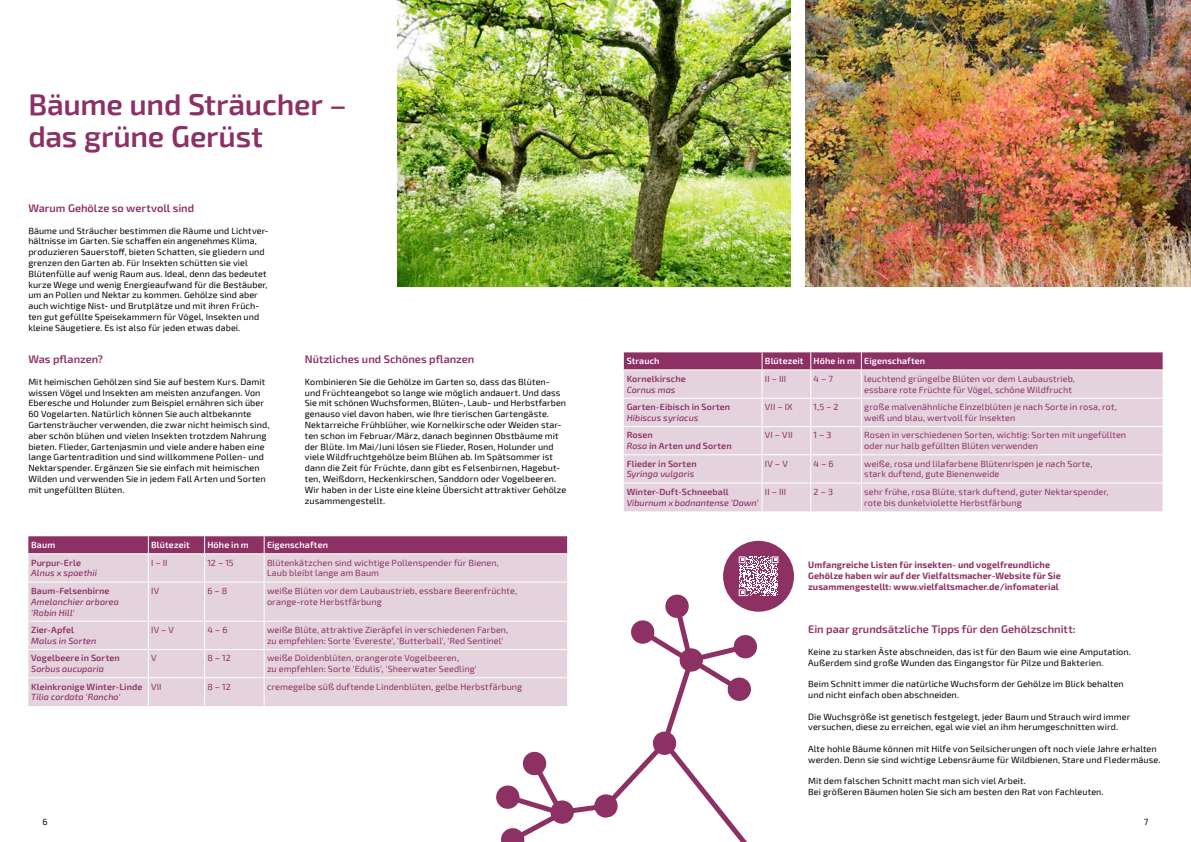
<style>
.page{position:relative;width:1191px;height:842px;background:#fff}
.page>*{position:absolute;margin:0;border:0;box-sizing:border-box;transform-origin:0 0}
.t1{font:600 30px/32.4px "Exo 2";letter-spacing:-.01em;color:#8d3064}
.t2{font:600 11px "Exo 2";color:#8d3064}
.t3{font:9px/10.8px "Exo 2";letter-spacing:.01em;color:#000}
.t4{font:9px/10.8px "Exo 2";letter-spacing:.01em;color:#8d3064}
.t5{font:600 9px/10.8px "Exo 2";letter-spacing:.01em;color:#8d3064}
.t6{font:italic 500 9px/10.8px "Exo 2";letter-spacing:.01em;color:#8d3064}
.t7{font:700 9px/10.8px "Exo 2";letter-spacing:.01em;color:#8d3064}
.t8{font:600 9px "Exo 2";letter-spacing:.01em;color:#fff}
.s1{font-weight:500;font-style:italic}
</style>
<div class="page">
<div style="left:28px;top:583px;width:539px;height:123px;background:#e4d3dd"></div>
<svg style="left:28px;top:536px;width:539px;height:46px;background:#c599b2"></svg>
<hr style="left:148px;top:583px;width:1px;height:38px;background:#fff">
<hr style="left:204px;top:583px;width:1px;height:38px;background:#fff">
<hr style="left:264px;top:583px;width:1px;height:38px;background:#fff">
<hr style="left:28px;top:621px;width:120px;height:1px;background:#fff">
<hr style="left:148px;top:621px;width:57px;height:1px;background:#fff">
<hr style="left:205px;top:621px;width:59px;height:1px;background:#fff">
<hr style="left:264px;top:621px;width:303px;height:1px;background:#fff">
<hr style="left:28px;top:649px;width:120px;height:1px;background:#fff">
<hr style="left:148px;top:649px;width:57px;height:1px;background:#fff">
<hr style="left:205px;top:649px;width:59px;height:1px;background:#fff">
<hr style="left:264px;top:649px;width:303px;height:1px;background:#fff">
<hr style="left:28px;top:677px;width:120px;height:1px;background:#fff">
<hr style="left:148px;top:677px;width:57px;height:1px;background:#fff">
<svg style="left:148px;top:622px;width:1px;height:84px"></svg>
<hr style="left:205px;top:677px;width:59px;height:1px;background:#fff">
<svg style="left:204px;top:622px;width:1px;height:84px"></svg>
<hr style="left:264px;top:677px;width:303px;height:1px;background:#fff">
<svg style="left:264px;top:622px;width:1px;height:84px"></svg>
<svg style="left:624px;top:352px;width:538px;height:159px;background:#dbc3d1"></svg>
<img style="left:397px;top:0;width:394px;height:287px">
<img style="left:805px;top:0;width:386px;height:287px">
<div style="left:723px;top:541px;width:71px;height:71px;background:#8d3064;border-radius:50%"></div>
<svg style="left:738px;top:556px;width:40px;height:40px"></svg>
<svg style="left:494px;top:593px;width:264px;height:249px"></svg>
<svg style="left:656px;top:734px;width:102px;height:108px"></svg>
<h1 class="t1" style="left:28px;top:87px;width:320px">Bäume und Sträucher – das grüne Gerüst</h1>
<p class="t2" style="left:28px;top:200px;width:167px">Warum Gehölze so wertvoll sind</p>
<p class="t3" style="left:28px;top:225px;width:242px">Bäume und Sträucher bestimmen die Räume und Lichtver&shy;hältnisse im Garten. Sie schaffen ein angenehmes Klima, produzieren Sauerstoff, bieten Schatten, sie gliedern und grenzen den Garten ab. Für Insekten schütten sie viel Blütenfülle auf wenig Raum aus. Ideal, denn das bedeutet kurze Wege und wenig Energieaufwand für die Bestäuber, um an Pollen und Nektar zu kommen. Gehölze sind aber auch wichtige Nist- und Brutplätze und mit ihren Früch&shy;ten gut gefüllte Speisekammern für Vögel, Insekten und kleine Säugetiere. Es ist also für jeden etwas dabei.</p>
<p class="t2" style="left:28px;top:351px;width:76px">Was pflanzen?</p>
<p class="t3" style="left:28px;top:376px;width:242px">Mit heimischen Gehölzen sind Sie auf bestem Kurs. Damit wissen Vögel und Insekten am meisten anzufangen. Von Eberesche und Holunder zum Beispiel ernähren sich über 60 Vogelarten. Natürlich können Sie auch altbekannte Gartensträucher verwenden, die zwar nicht heimisch sind, aber schön blühen und vielen Insekten trotzdem Nahrung bieten. Flieder, Gartenjasmin und viele andere haben eine lange Gartentradition und sind willkommene Pollen- und Nektarspender. Ergänzen Sie sie einfach mit heimischen Wilden und verwenden Sie in jedem Fall Arten und Sorten mit ungefüllten Blüten.</p>
<p class="t2" style="left:305px;top:351px;width:171px">Nützliches und Schönes pflanzen</p>
<p class="t3" style="left:305px;top:376px;width:263px">Kombinieren Sie die Gehölze im Garten so, dass das Blüten&shy;und Früchteangebot so lange wie möglich andauert. Und dass Sie mit schönen Wuchsformen, Blüten-, Laub- und Herbstfarben genauso viel davon haben, wie Ihre tierischen Gartengäste.<br>Nektarreiche Frühblüher, wie Kornelkirsche oder Weiden star&shy;ten schon im Februar/März, danach beginnen Obstbäume mit der Blüte. Im Mai/Juni lösen sie Flieder, Rosen, Holunder und viele Wildfruchtgehölze beim Blühen ab. Im Spätsommer ist dann die Zeit für Früchte, dann gibt es Felsenbirnen, Hagebut&shy;ten, Weißdorn, Heckenkirschen, Sanddorn oder Vogelbeeren.<br>Wir haben in der Liste eine kleine Übersicht attraktiver Gehölze zusammengestellt.</p>
<p class="t8" style="left:31px;top:538px;width:26px">Baum</p>
<p class="t8" style="left:151px;top:538px;width:40px">Blütezeit</p>
<p class="t8" style="left:207px;top:538px;width:43px">Höhe in m</p>
<p class="t8" style="left:267px;top:538px;width:62px">Eigenschaften</p>
<p class="t5" style="left:31px;top:557px;width:51px">Purpur-Erle</p>
<p class="t6" style="left:31px;top:567px;width:67px">Alnus x spaethii</p>
<p class="t4" style="left:151px;top:557px;width:18px">I – II</p>
<p class="t4" style="left:207px;top:557px;width:28px">12 – 15</p>
<p class="t4" style="left:267px;top:557px;width:233px">Blütenkätzchen sind wichtige Pollenspender für Bienen,<br>Laub bleibt lange am Baum</p>
<p class="t5" style="left:31px;top:585px;width:80px">Baum-Felsenbirne</p>
<p class="t6" style="left:31px;top:596px;width:89px">Amelanchier arborea 'Robin Hill'</p>
<p class="t4" style="left:151px;top:585px;width:10px">IV</p>
<p class="t4" style="left:207px;top:585px;width:21px">6 – 8</p>
<p class="t4" style="left:267px;top:585px;width:251px">weiße Blüten vor dem Laubaustrieb, essbare Beerenfrüchte, orange-rote Herbstfärbung</p>
<p class="t5" style="left:31px;top:624px;width:44px">Zier-Apfel</p>
<p class="t6" style="left:31px;top:635px;width:67px">Malus in Sorten</p>
<p class="t4" style="left:151px;top:624px;width:24px">IV – V</p>
<p class="t4" style="left:207px;top:624px;width:22px">4 – 6</p>
<p class="t4" style="left:267px;top:624px;width:243px">weiße Blüte, attraktive Zieräpfel in verschiedenen Farben, zu empfehlen: Sorte 'Evereste', 'Butterball', 'Red Sentinel'</p>
<p class="t5" style="left:31px;top:652px;width:90px">Vogelbeere in Sorten</p>
<p class="t6" style="left:31px;top:663px;width:74px">Sorbus aucuparia</p>
<p class="t4" style="left:151px;top:652px;width:7px">V</p>
<p class="t4" style="left:207px;top:652px;width:25px">8 – 12</p>
<p class="t4" style="left:267px;top:652px;width:211px">weiße Doldenblüten, orangerote Vogelbeeren,<br>zu empfehlen: Sorte 'Edulis', 'Sheerwater Seedling'</p>
<p class="t5" style="left:31px;top:681px;width:113px">Kleinkronige Winter-Linde</p>
<p class="t6" style="left:31px;top:691px;width:91px">Tilia cordata 'Rancho'</p>
<p class="t4" style="left:151px;top:681px;width:12px">VII</p>
<p class="t4" style="left:207px;top:681px;width:25px">8 – 12</p>
<p class="t4" style="left:267px;top:681px;width:257px">cremegelbe süß duftende Lindenblüten, gelbe Herbstfärbung</p>
<p class="t8" style="left:626px;top:354px;width:34px">Strauch</p>
<p class="t8" style="left:765px;top:354px;width:162px">Blütezeit Höhe in m Eigenschaften</p>
<p class="t5" style="left:626px;top:373px;width:61px">Kornelkirsche</p>
<p class="t6" style="left:626px;top:384px;width:50px">Cornus mas</p>
<p class="t4" style="left:765px;top:373px;width:23px">II – III</p>
<p class="t4" style="left:813px;top:373px;width:21px">4 – 7</p>
<p class="t4" style="left:864px;top:373px;width:212px">leuchtend grüngelbe Blüten vor dem Laubaustrieb, essbare rote Früchte für Vögel, schöne Wildfrucht</p>
<p class="t5" style="left:626px;top:401px;width:105px">Garten-Eibisch in Sorten</p>
<p class="t6" style="left:626px;top:412px;width:73px">Hibiscus syriacus</p>
<p class="t4" style="left:765px;top:401px;width:29px">VII – IX</p>
<p class="t4" style="left:813px;top:401px;width:27px">1,5 – 2</p>
<p class="t4" style="left:864px;top:401px;width:254px">große malvenähnliche Einzelblüten je nach Sorte in rosa, rot, weiß und blau, wertvoll für Insekten</p>
<p class="t5" style="left:626px;top:429px;width:106px">Rosen<br><span class="s1">Rosa</span> in Arten und Sorten</p>
<p class="t4" style="left:765px;top:429px;width:29px">VI – VII</p>
<p class="t4" style="left:813px;top:429px;width:19px">1 – 3</p>
<p class="t4" style="left:864px;top:429px;width:263px">Rosen in verschiedenen Sorten, wichtig: Sorten mit ungefüllten oder nur halb gefüllten Blüten verwenden</p>
<p class="t5" style="left:626px;top:458px;width:71px">Flieder in Sorten</p>
<p class="t6" style="left:626px;top:468px;width:69px">Syringa vulgaris</p>
<p class="t4" style="left:765px;top:458px;width:24px">IV – V</p>
<p class="t4" style="left:813px;top:458px;width:22px">4 – 6</p>
<p class="t4" style="left:864px;top:458px;width:230px">weiße, rosa und lilafarbene Blütenrispen je nach Sorte, stark duftend, gute Bienenweide</p>
<p class="t4" style="left:765px;top:486px;width:23px">II – III</p>
<p class="t4" style="left:813px;top:486px;width:21px">2 – 3</p>
<p class="t4" style="left:864px;top:486px;width:246px">sehr frühe, rosa Blüte, stark duftend, guter Nektarspender, rote bis dunkelviolette Herbstfärbung</p>
<p class="t5" style="left:626px;top:486px;width:104px">Winter-Duft-Schneeball</p>
<p class="t6" style="left:626px;top:497px;width:133px">Viburnum x bodnantense ‘Dawn‘</p>
<p class="t7" style="left:808px;top:559px;width:254px">Umfangreiche Listen für insekten- und vogelfreundliche<br>Gehölze haben wir auf der Vielfaltsmacher-Website für Sie zusammengestellt: www.vielfaltsmacher.de/infomaterial</p>
<p class="t2" style="left:808px;top:621px;width:269px">Ein paar grundsätzliche Tipps für den Gehölzschnitt:</p>
<p class="t3" style="left:808px;top:646px;width:324px">Keine zu starken Äste abschneiden, das ist für den Baum wie eine Amputation.<br>Außerdem sind große Wunden das Eingangstor für Pilze und Bakterien.</p>
<p class="t3" style="left:808px;top:678px;width:317px">Beim Schnitt immer die natürliche Wuchsform der Gehölze im Blick behalten und nicht einfach oben abschneiden.</p>
<p class="t3" style="left:808px;top:711px;width:324px">Die Wuchsgröße ist genetisch festgelegt, jeder Baum und Strauch wird immer versuchen, diese zu erreichen, egal wie viel an ihm herumgeschnitten wird.</p>
<p class="t3" style="left:808px;top:743px;width:354px">Alte hohle Bäume können mit Hilfe von Seilsicherungen oft noch viele Jahre erhalten werden. Denn sie sind wichtige Lebensräume für Wildbienen, Stare und Fledermäuse.</p>
<p class="t3" style="left:808px;top:775px;width:297px">Mit dem falschen Schnitt macht man sich viel Arbeit.<br>Bei größeren Bäumen holen Sie sich am besten den Rat von Fachleuten.</p>
<p class="t3" style="left:43px;top:816px;width:7px">6</p>
<p class="t3" style="left:1143px;top:816px;width:6px">7</p>
</div>
